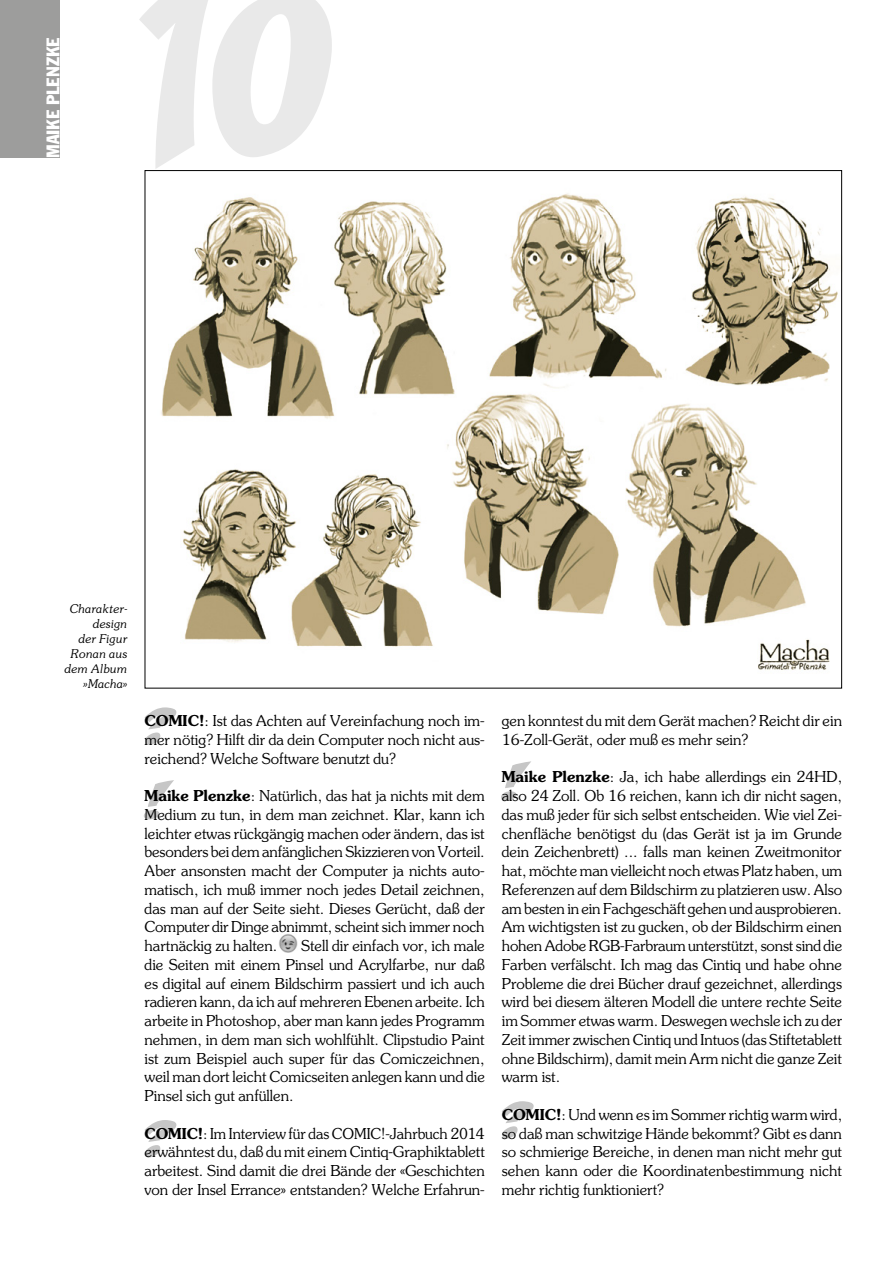
<style>
.page{position:relative;width:893px;height:1263px;background:#fff}
.page>*{position:absolute;margin:0;border:0;box-sizing:border-box;transform-origin:0 0}
.t1{font:210px "CC Zoinks Int";color:#e9e9e9}
.t2{font:45px/75px "CC Zoinks Int";color:#c6c6c6;scale:1.5 1}
.t3{font:condensed 18px "Franklin Gothic BT";color:#fff}
.t4{font:300 15px/18.8px "Souvenir LT";color:#000;text-align:justify}
.t5{font:italic 300 12px/15px "Souvenir LT";color:#000;text-align:right}
.s1{font-weight:600}
</style>
<div class="page">
<div style="left:0;top:0;width:60px;height:158px;background:#9d9d9c"></div>
<img style="left:161px;top:193px;width:677px;height:477px">
<img style="left:279px;top:934px;width:18px;height:18px">
<p class="t3" style="left:41px;top:158px;width:122px;rotate:-90deg">MAIKE PLENZKE</p>
<h1 class="t1" style="left:136px;top:-40px;width:200px">10</h1>
<p class="t5" style="left:65px;top:602px;width:64px">Charakter&shy;design<br>der Figur<br>Ronan aus dem Album »Macha»</p>
<h2 class="t2" style="left:145px;top:693px;width:18px">? !</h2>
<p class="t4" style="left:145px;top:711px;width:342px"><span class="s1">COMIC!</span>: Ist das Achten auf Vereinfachung noch im&shy;mer nötig? Hilft dir da dein Computer noch nicht aus&shy;reichend? Welche Software benutzt du?</p>
<p class="t4" style="left:145px;top:786px;width:342px"><span class="s1">Maike Plenzke</span>: Natürlich, das hat ja nichts mit dem Medium zu tun, in dem man zeichnet. Klar, kann ich leichter etwas rückgängig machen oder ändern, das ist besonders bei dem anfänglichen Skizzieren von Vorteil.<br>Aber ansonsten macht der Computer ja nichts auto&shy;matisch, ich muß immer noch jedes Detail zeichnen, das man auf der Seite sieht. Dieses Gerücht, daß der Computer dir Dinge abnimmt, scheint sich immer noch hartnäckig zu halten.</p>
<p class="t4" style="left:145px;top:936px;width:342px;text-indent:156px">Stell dir einfach vor, ich male die Seiten mit einem Pinsel und Acrylfarbe, nur daß es digital auf einem Bildschirm passiert und ich auch radieren kann, da ich auf mehreren Ebenen arbeite. Ich arbeite in Photoshop, aber man kann jedes Programm nehmen, in dem man sich wohlfühlt. Clipstudio Paint ist zum Beispiel auch super für das Comiczeichnen, weil man dort leicht Comicseiten anlegen kann und die Pinsel sich gut anfüllen.</p>
<p class="t4" style="left:145px;top:1124px;width:342px"><span class="s1">COMIC!</span>: Im Interview für das COMIC!-Jahrbuch 2014 erwähntest du, daß du mit einem Cintiq-Graphiktablett arbeitest. Sind damit die drei Bände der «Geschichten von der Insel Errance» entstanden? Welche Erfahrun-</p>
<h2 class="t2" style="left:145px;top:1105px;width:18px">?</h2>
<p class="t4" style="left:502px;top:711px;width:342px">gen konntest du mit dem Gerät machen? Reicht dir ein<br>16-Zoll-Gerät, oder muß es mehr sein?</p>
<p class="t4" style="left:502px;top:768px;width:342px"><span class="s1">Maike Plenzke</span>: Ja, ich habe allerdings ein 24HD, also 24 Zoll. Ob 16 reichen, kann ich dir nicht sagen, das muß jeder für sich selbst entscheiden. Wie viel Zei&shy;chenfläche benötigst du (das Gerät ist ja im Grunde dein Zeichenbrett) ... falls man keinen Zweitmonitor hat, möchte man vielleicht noch etwas Platz haben, um Referenzen auf dem Bildschirm zu platzieren usw. Also am besten in ein Fachgeschäft gehen und ausprobieren.<br>Am wichtigsten ist zu gucken, ob der Bildschirm einen hohen Adobe RGB-Farbraum unterstützt, sonst sind die Farben verfälscht. Ich mag das Cintiq und habe ohne Probleme die drei Bücher drauf gezeichnet, allerdings wird bei diesem älteren Modell die untere rechte Seite im Sommer etwas warm. Deswegen wechsle ich zu der Zeit immer zwischen Cintiq und Intuos (das Stiftetablett ohne Bildschirm), damit mein Arm nicht die ganze Zeit warm ist.</p>
<p class="t4" style="left:502px;top:1105px;width:342px"><span class="s1">COMIC!</span>: Und wenn es im Sommer richtig warm wird, so daß man schwitzige Hände bekommt? Gibt es dann so schmierige Bereiche, in denen man nicht mehr gut sehen kann oder die Koordinatenbestimmung nicht mehr richtig funktioniert?</p>
<h2 class="t2" style="left:502px;top:749px;width:14px">!</h2>
<h2 class="t2" style="left:502px;top:1087px;width:18px">?</h2>
</div>
